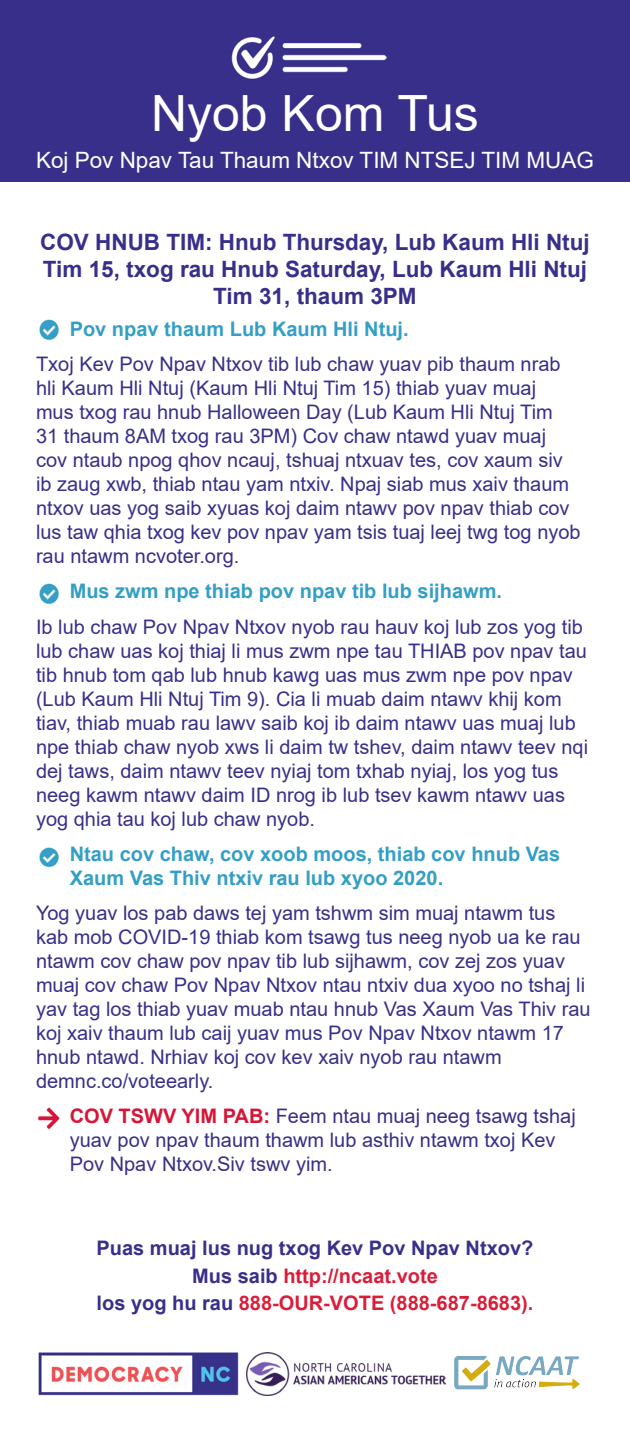
<style>
.page{position:relative;width:630px;height:1440px;background:#fff}
.page>*{position:absolute;margin:0;border:0;box-sizing:border-box;transform-origin:0 0}
.t1{font:50px "Arial";color:#fff}
.t2{font:700 22.5px/27px "Arial";color:#382f8a;text-align:center}
.t3{font:22.5px "Arial";color:#fff}
.t4{font:20px/24px "Arial";color:#382f8a}
.t5{font:700 20px/24px "Arial";color:#349fc5}
.t6{font:20px/24px "Arial";color:#382f88}
.t7{font:700 20px/27.5px "Arial";color:#382f8a;text-align:center}
.s1{font-weight:700;color:#d71537}
.s2{color:#da1d39}
</style>
<div class="page">
<div style="left:0;top:0;width:630px;height:182px;background:#382f8a"></div>
<img style="left:232px;top:36px;width:155px;height:43px">
<img style="left:39px;top:319px;width:20px;height:21px">
<img style="left:39px;top:583px;width:20px;height:21px">
<img style="left:39px;top:847px;width:20px;height:21px">
<img style="left:37px;top:1107px;width:23px;height:21px">
<img style="left:38px;top:1352px;width:201px;height:43px">
<img style="left:247px;top:1352px;width:191px;height:43px">
<img style="left:438px;top:1355px;width:142px;height:35px">
<p class="t1" style="left:151px;top:79px;width:329px">Nyob Kom Tus</p>
<p class="t3" style="left:36px;top:145px;width:560px">Koj Pov Npav Tau Thaum Ntxov TIM NTSEJ TIM MUAG</p>
<p class="t2" style="left:40px;top:228px;width:551px">COV HNUB TIM: Hnub Thursday, Lub Kaum Hli Ntuj<br>Tim 15, txog rau Hnub Saturday, Lub Kaum Hli Ntuj<br>Tim 31, thaum 3PM</p>
<p class="t5" style="left:70px;top:317px;width:340px">Pov npav thaum Lub Kaum Hli Ntuj.</p>
<p class="t4" style="left:36px;top:352px;width:546px">Txoj Kev Pov Npav Ntxov tib lub chaw yuav pib thaum nrab hli Kaum Hli Ntuj (Kaum Hli Ntuj Tim 15) thiab yuav muaj<br>mus txog rau hnub Halloween Day (Lub Kaum Hli Ntuj Tim<br>31 thaum 8AM txog rau 3PM) Cov chaw ntawd yuav muaj cov ntaub npog qhov ncauj, tshuaj ntxuav tes, cov xaum siv ib zaug xwb, thiab ntau yam ntxiv. Npaj siab mus xaiv thaum ntxov uas yog saib xyuas koj daim ntawv pov npav thiab cov lus taw qhia txog kev pov npav yam tsis tuaj leej twg tog nyob rau ntawm ncvoter.org.</p>
<p class="t5" style="left:70px;top:580px;width:434px">Mus zwm npe thiab pov npav tib lub sijhawm.</p>
<p class="t4" style="left:36px;top:615px;width:554px">Ib lub chaw Pov Npav Ntxov nyob rau hauv koj lub zos yog tib lub chaw uas koj thiaj li mus zwm npe tau THIAB pov npav tau tib hnub tom qab lub hnub kawg uas mus zwm npe pov npav (Lub Kaum Hli Ntuj Tim 9). Cia li muab daim ntawv khij kom tiav, thiab muab rau lawv saib koj ib daim ntawv uas muaj lub npe thiab chaw nyob xws li daim tw tshev, daim ntawv teev nqi dej taws, daim ntawv teev nyiaj tom txhab nyiaj, los yog tus neeg kawm ntawv daim ID nrog ib lub tsev kawm ntawv uas yog qhia tau koj lub chaw nyob.</p>
<p class="t5" style="left:70px;top:842px;width:492px">Ntau cov chaw, cov xoob moos, thiab cov hnub Vas<br>Xaum Vas Thiv ntxiv rau lub xyoo 2020.</p>
<p class="t4" style="left:36px;top:901px;width:556px">Yog yuav los pab daws tej yam tshwm sim muaj ntawm tus kab mob COVID-19 thiab kom tsawg tus neeg nyob ua ke rau ntawm cov chaw pov npav tib lub sijhawm, cov zej zos yuav muaj cov chaw Pov Npav Ntxov ntau ntxiv dua xyoo no tshaj li yav tag los thiab yuav muab ntau hnub Vas Xaum Vas Thiv rau koj xaiv thaum lub caij yuav mus Pov Npav Ntxov ntawm 17 hnub ntawd. Nrhiav koj cov kev xaiv nyob rau ntawm demnc.co/voteearly.</p>
<p class="t6" style="left:70px;top:1104px;width:508px"><span class="s1">COV TSWV YIM PAB:</span> Feem ntau muaj neeg tsawg tshaj yuav pov npav thaum thawm lub asthiv ntawm txoj Kev<br>Pov Npav Ntxov.Siv tswv yim.</p>
<p class="t7" style="left:97px;top:1234px;width:438px">Puas muaj lus nug txog Kev Pov Npav Ntxov?<br>Mus saib <span class="s2">http://ncaat.vote<br></span>los yog hu rau <span class="s2">888-OUR-VOTE (888-687-8683).</span></p>
</div>
